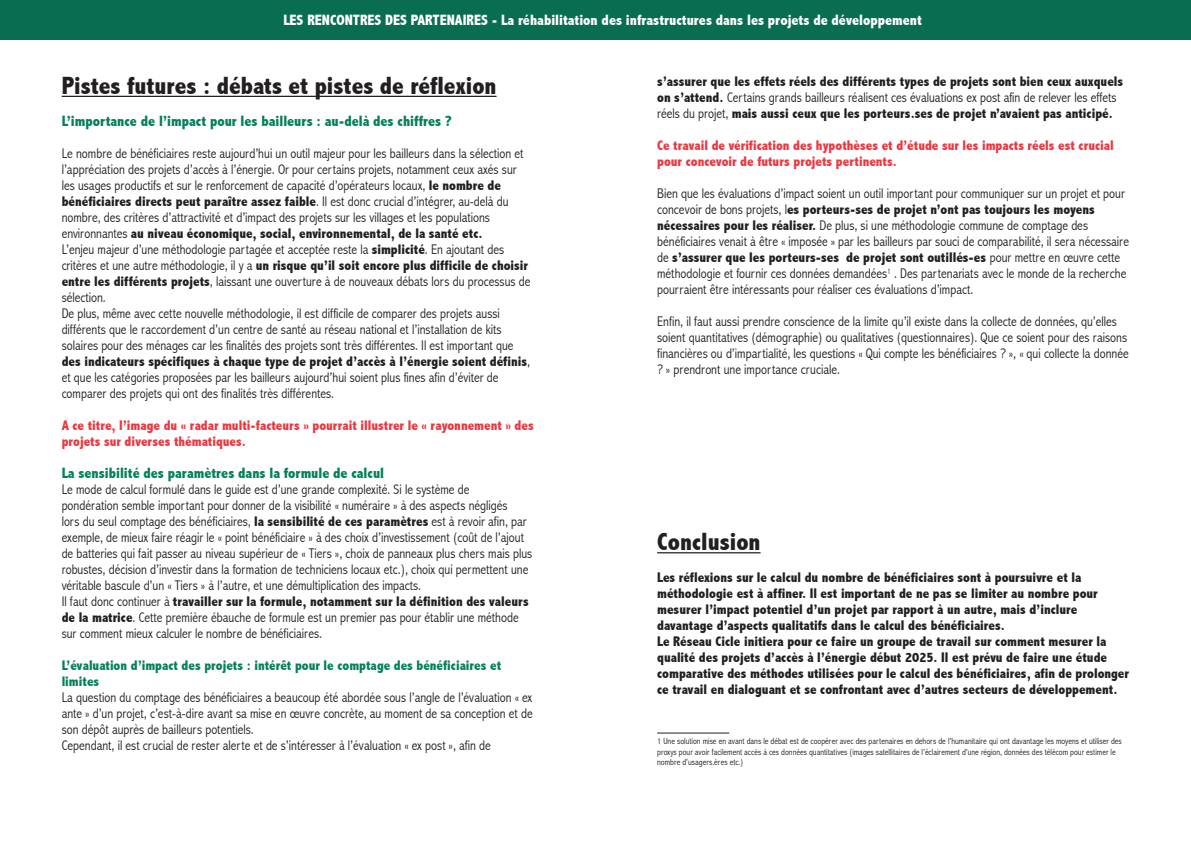
<style>
.page{position:relative;width:1191px;height:842px;background:#fff}
.page>*{position:absolute;margin:0;border:0;box-sizing:border-box;transform-origin:0 0}
.t1{font:800 condensed 25px "Abadi";color:#231f20}
.t2{font:800 condensed 15px "Abadi";color:#05805c}
.t3{font:800 condensed 15px "Abadi";color:#fff}
.t4{font:300 condensed 14px/16px "Abadi";color:#231f20}
.t5{font:800 condensed 14px/16px "Abadi";color:#231f20}
.t6{font:800 condensed 14px/16px "Abadi";color:#ee3640}
.t7{font:800 condensed 14px/16px "Abadi";color:#05805c}
.t8{font:300 condensed 9px/10.8px "Abadi";color:#231f20}
.s1{font-weight:800}
.s2{font-weight:300}
</style>
<div class="page">
<div style="left:0;top:0;width:1191px;height:40px;background:#096d52"></div>
<hr style="left:62px;top:96px;width:434px;height:1px;background:#231f20">
<hr style="left:657px;top:552px;width:103px;height:1px;background:#231f20">
<hr style="left:657px;top:732px;width:72px;height:1px;background:#231f20">
<p class="t3" style="left:283px;top:11px;width:640px">LES RENCONTRES DES PARTENAIRES - La réhabilitation des infrastructures dans les projets de développement</p>
<p class="t1" style="left:62px;top:71px;width:436px">Pistes futures : débats et pistes de réflexion</p>
<p class="t2" style="left:62px;top:112px;width:392px">L’importance de l’impact pour les bailleurs : au-delà des chiffres ?</p>
<p class="t4" style="left:62px;top:145px;width:463px">Le nombre de bénéficiaires reste aujourd’hui un outil majeur pour les bailleurs dans la sélection et l’appréciation des projets d’accès à l’énergie. Or pour certains projets, notamment ceux axés sur</p>
<p class="t4" style="left:62px;top:177px;width:441px">les usages productifs et sur le renforcement de capacité d’opérateurs locaux, <span class="s1">le nombre de</span></p>
<p class="t4" style="left:62px;top:193px;width:448px"><span class="s1">bénéficiaires directs peut paraître assez faible</span>. Il est donc crucial d’intégrer, au-delà du nombre, des critères d’attractivité et d’impact des projets sur les villages et les populations</p>
<p class="t5" style="left:62px;top:225px;width:422px"><span class="s2">environnantes</span> au niveau économique, social, environnemental, de la santé etc.</p>
<p class="t4" style="left:62px;top:241px;width:470px">L’enjeu majeur d’une méthodologie partagée et acceptée reste la <span class="s1">simplicité</span>. En ajoutant des critères et une autre méthodologie, il y a <span class="s1">un risque qu’il soit encore plus difficile de choisir entre les différents projets</span>, laissant une ouverture à de nouveaux débats lors du processus de sélection.</p>
<p class="t4" style="left:62px;top:305px;width:440px">De plus, même avec cette nouvelle méthodologie, il est difficile de comparer des projets aussi</p>
<p class="t4" style="left:62px;top:321px;width:441px">différents que le raccordement d’un centre de santé au réseau national et l’installation de kits</p>
<p class="t4" style="left:62px;top:337px;width:453px">solaires pour des ménages car les finalités des projets sont très différentes. Il est important que</p>
<p class="t4" style="left:62px;top:353px;width:470px"><span class="s1">des indicateurs spécifiques à chaque type de projet d’accès à l’énergie soient définis</span>, et que les catégories proposées par les bailleurs aujourd’hui soient plus fines afin d’éviter de</p>
<p class="t4" style="left:62px;top:385px;width:274px">comparer des projets qui ont des finalités très différentes.</p>
<p class="t6" style="left:62px;top:417px;width:473px">A ce titre, l’image du « radar multi-facteurs » pourrait illustrer le « rayonnement » des projets sur diverses thématiques.</p>
<p class="t2" style="left:62px;top:464px;width:324px">La sensibilité des paramètres dans la formule de calcul</p>
<p class="t4" style="left:62px;top:481px;width:409px">Le mode de calcul formulé dans le guide est d’une grande complexité. Si le système de</p>
<p class="t4" style="left:62px;top:497px;width:472px">pondération semble important pour donner de la visibilité « numéraire » à des aspects négligés<br>lors du seul comptage des bénéficiaires, <span class="s1">la sensibilité de ces paramètres</span> est à revoir afin, par exemple, de mieux faire réagir le « point bénéficiaire » à des choix d’investissement (coût de l’ajout de batteries qui fait passer au niveau supérieur de « Tiers », choix de panneaux plus chers mais plus robustes, décision d’investir dans la formation de techniciens locaux etc.), choix qui permettent une véritable bascule d’un « Tiers » à l’autre, et une démultiplication des impacts.</p>
<p class="t4" style="left:62px;top:593px;width:468px">Il faut donc continuer à <span class="s1">travailler sur la formule, notamment sur la définition des valeurs de la matrice</span>. Cette première ébauche de formule est un premier pas pour établir une méthode sur comment mieux calculer le nombre de bénéficiaires.</p>
<p class="t7" style="left:62px;top:657px;width:441px">L’évaluation d’impact des projets : intérêt pour le comptage des bénéficiaires et limites</p>
<p class="t4" style="left:62px;top:689px;width:472px;text-align:justify">La question du comptage des bénéficiaires a beaucoup été abordée sous l’angle de l’évaluation « ex ante » d’un projet, c’est-à-dire avant sa mise en œuvre concrète, au moment de sa conception et de son dépôt auprès de bailleurs potentiels.</p>
<p class="t4" style="left:62px;top:737px;width:430px">Cependant, il est crucial de rester alerte et de s’intéresser à l’évaluation « ex post », afin de</p>
<p class="t5" style="left:657px;top:74px;width:467px">s’assurer que les effets réels des différents types de projets sont bien ceux auxquels on s’attend. <span class="s2">Certains grands bailleurs réalisent ces évaluations ex post afin de relever les effets réels du projet,</span> mais aussi ceux que les porteurs.ses de projet n’avaient pas anticipé.</p>
<p class="t6" style="left:657px;top:138px;width:458px">Ce travail de vérification des hypothèses et d’étude sur les impacts réels est crucial pour concevoir de futurs projets pertinents.</p>
<p class="t4" style="left:657px;top:186px;width:469px">Bien que les évaluations d’impact soient un outil important pour communiquer sur un projet et pour concevoir de bons projets, l<span class="s1">es porteurs-ses de projet n’ont pas toujours les moyens</span></p>
<p class="t4" style="left:657px;top:218px;width:432px"><span class="s1">nécessaires pour les réaliser.</span> De plus, si une méthodologie commune de comptage des</p>
<p class="t4" style="left:657px;top:234px;width:473px">bénéficiaires venait à être « imposée » par les bailleurs par souci de comparabilité, il sera nécessaire de <span class="s1">s’assurer que les porteurs-ses de projet sont outillés-es</span> pour mettre en œuvre cette</p>
<p class="t4" style="left:657px;top:266px;width:471px">méthodologie et fournir ces données demandées<sup>1</sup> . Des partenariats avec le monde de la recherche pourraient être intéressants pour réaliser ces évaluations d’impact.</p>
<p class="t4" style="left:657px;top:314px;width:473px">Enfin, il faut aussi prendre conscience de la limite qu’il existe dans la collecte de données, qu’elles soient quantitatives (démographie) ou qualitatives (questionnaires). Que ce soient pour des raisons financières ou d’impartialité, les questions « Qui compte les bénéficiaires ? », « qui collecte la donnée ? » prendront une importance cruciale.</p>
<p class="t1" style="left:657px;top:527px;width:105px">Conclusion</p>
<p class="t5" style="left:657px;top:570px;width:426px">Les réflexions sur le calcul du nombre de bénéficiaires sont à poursuivre et la</p>
<p class="t5" style="left:657px;top:586px;width:442px">méthodologie est à affiner. Il est important de ne pas se limiter au nombre pour</p>
<p class="t5" style="left:657px;top:602px;width:422px">mesurer l’impact potentiel d’un projet par rapport à un autre, mais d’inclure</p>
<p class="t5" style="left:657px;top:618px;width:349px">davantage d’aspects qualitatifs dans le calcul des bénéficiaires.</p>
<p class="t5" style="left:657px;top:634px;width:473px">Le Réseau Cicle initiera pour ce faire un groupe de travail sur comment mesurer la qualité des projets d’accès à l’énergie début 2025. Il est prévu de faire une étude comparative des méthodes utilisées pour le calcul des bénéficiaires, afin de prolonger ce travail en dialoguant et se confrontant avec d’autres secteurs de développement.</p>
<p class="t8" style="left:657px;top:735px;width:466px">1 Une solution mise en avant dans le débat est de coopérer avec des partenaires en dehors de l’humanitaire qui ont davantage les moyens et utiliser des proxys pour avoir facilement accès à ces données quantitatives (images satellitaires de l’éclairement d’une région, données des télécom pour estimer le nombre d’usagers.ères etc.)</p>
</div>
